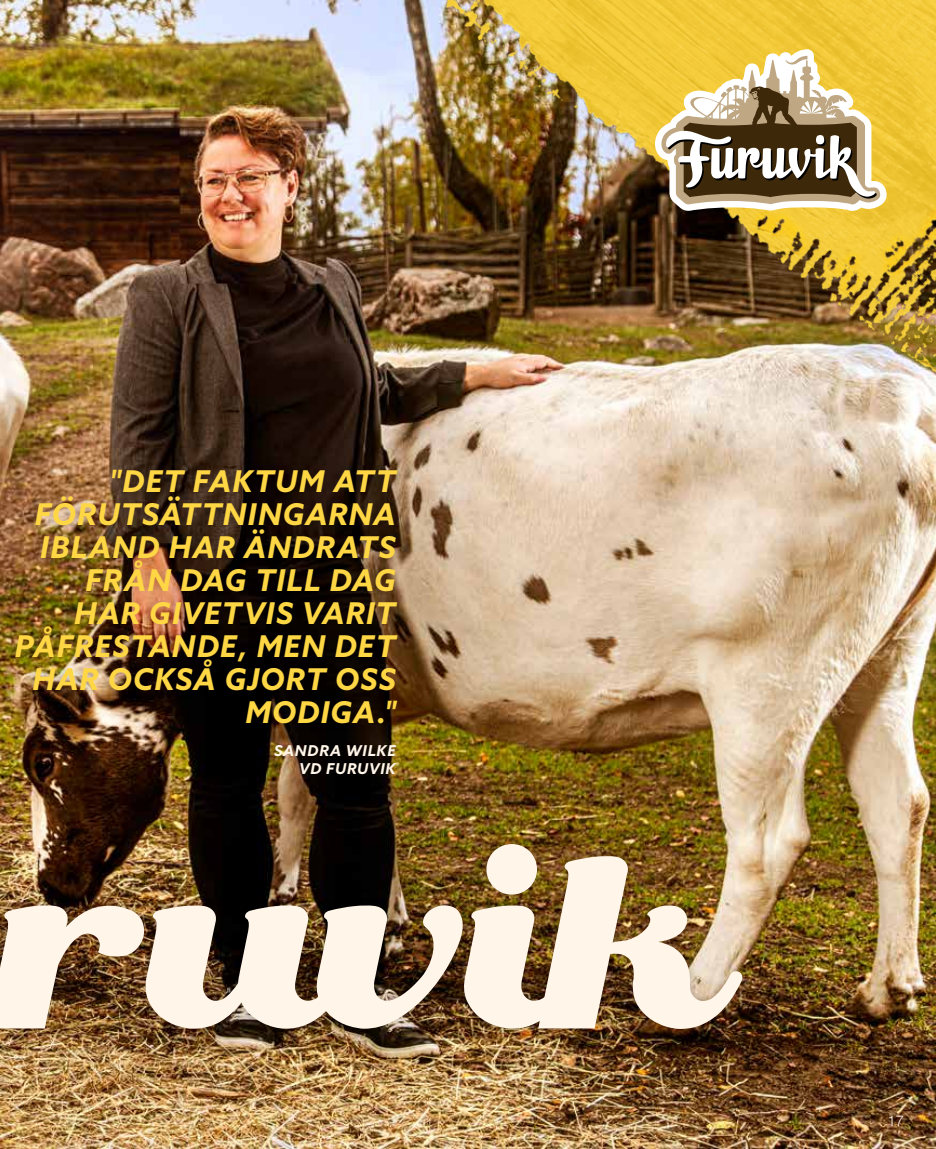
<style>
.page{position:relative;width:936px;height:1149px;background:#fff}
.page>*{position:absolute;margin:0;border:0;box-sizing:border-box;transform-origin:0 0}
.t1{font:italic 700 30px/33px "Azo Sans";letter-spacing:.04em;color:#ffd744;text-align:right}
.t2{font:italic 700 15px/18px "Azo Sans";letter-spacing:.05em;color:#fff5e8;text-align:right}
.t3{font:300 15px "Helvetica Neue";color:#fff5e8}
</style>
<div class="page">
<img style="left:0;top:0;width:935px;height:1148px">
<div style="left:3px;top:460px;width:399px;height:272px;background:#000;opacity:.25"></div>
<div style="left:0;top:738px;width:751px;height:324px;background:#000;opacity:.25"></div>
<img style="left:0;top:843px;width:742px;height:186px">
<img style="left:311px;top:0;width:624px;height:531px">
<svg style="left:655px;top:49px;width:231px;height:162px"></svg>
<p class="t1" style="left:15px;top:464px;width:382px">"DET FAKTUM ATT<br>FÖRUTSÄTTNINGARNA<br>IBLAND HAR ÄNDRATS<br>FRÅN DAG TILL DAG<br>HAR GIVETVIS VARIT<br>PÅFRESTANDE, MEN DET<br>HAR OCKSÅ GJORT OSS<br>MODIGA."</p>
<p class="t2" style="left:274px;top:741px;width:123px">SANDRA WILKE<br>VD FURUVIK</p>
<p class="t3" style="left:887px;top:1108px;width:18px">17</p>
</div>
